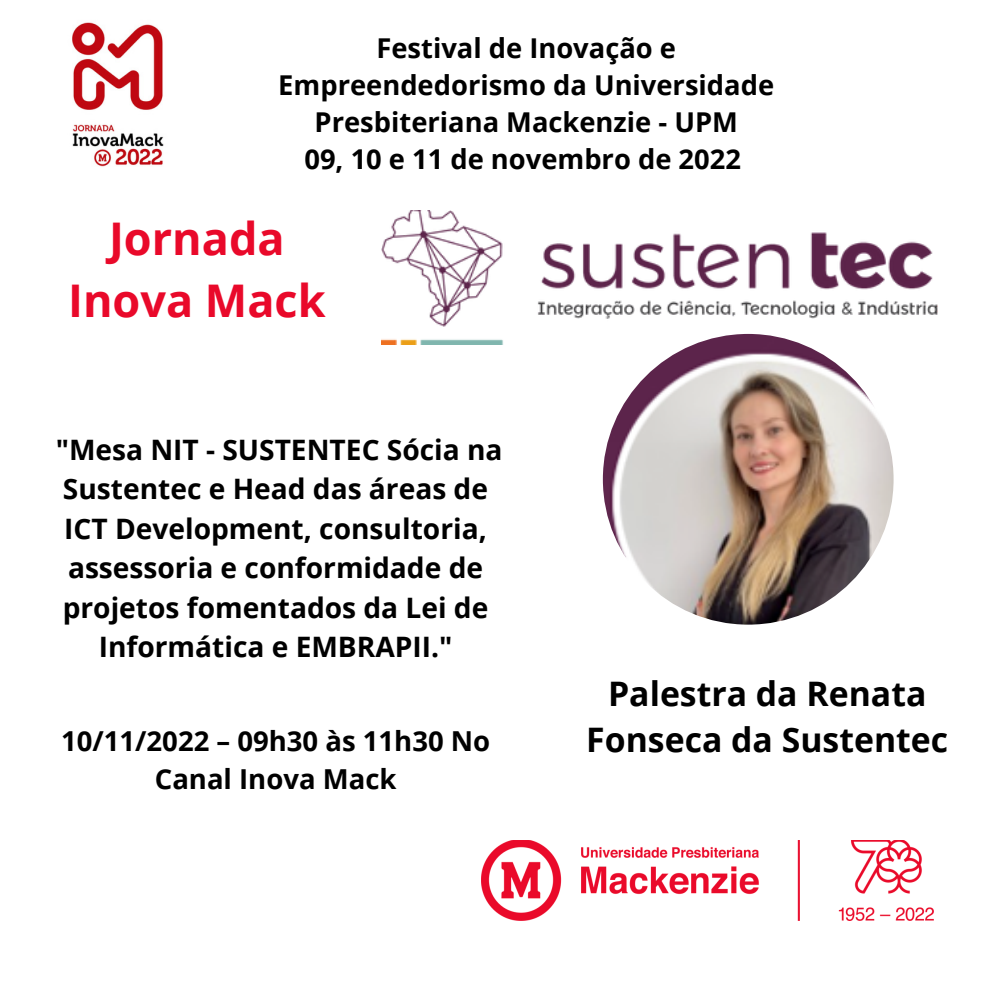
<style>
.page{position:relative;width:992px;height:992px;background:#fff}
.page>*{position:absolute;margin:0;border:0;box-sizing:border-box;transform-origin:0 0}
.t1{font:700 45px/62px "Open Sans";color:#e9092a;text-align:center}
.t2{font:700 33.75px/46.2px "Open Sans";color:#000;text-align:center}
.t3{font:700 28.25px/39.5px "Open Sans";color:#000;text-align:center}
.t4{font:700 27.5px/37.5px "Open Sans";color:#000;text-align:center}
.t5{font:700 27.25px/37px "Open Sans";color:#000;text-align:center}
</style>
<div class="page">
<img style="left:482px;top:840px;width:452px;height:80px">
<img style="left:382px;top:211px;width:556px;height:133px">
<img style="left:603px;top:334px;width:290px;height:291px;border-radius:50%">
<img style="left:72px;top:22px;width:92px;height:145px">
<p class="t5" style="left:278px;top:29px;width:497px">Festival de Inovação e<br>Empreendedorismo da Universidade<br>Presbiteriana Mackenzie - UPM<br>09, 10 e 11 de novembro de 2022</p>
<h1 class="t1" style="left:68px;top:207px;width:259px">Jornada<br>Inova Mack</h1>
<p class="t3" style="left:56px;top:429px;width:448px">"Mesa NIT - SUSTENTEC Sócia na<br>Sustentec e Head das áreas de<br>ICT Development, consultoria, assessoria e conformidade de projetos fomentados da Lei de<br>Informática e EMBRAPII."</p>
<p class="t4" style="left:61px;top:722px;width:431px">10/11/2022 – 09h30 às 11h30 No<br>Canal Inova Mack</p>
<p class="t2" style="left:586px;top:670px;width:363px">Palestra da Renata<br>Fonseca da Sustentec</p>
</div>
